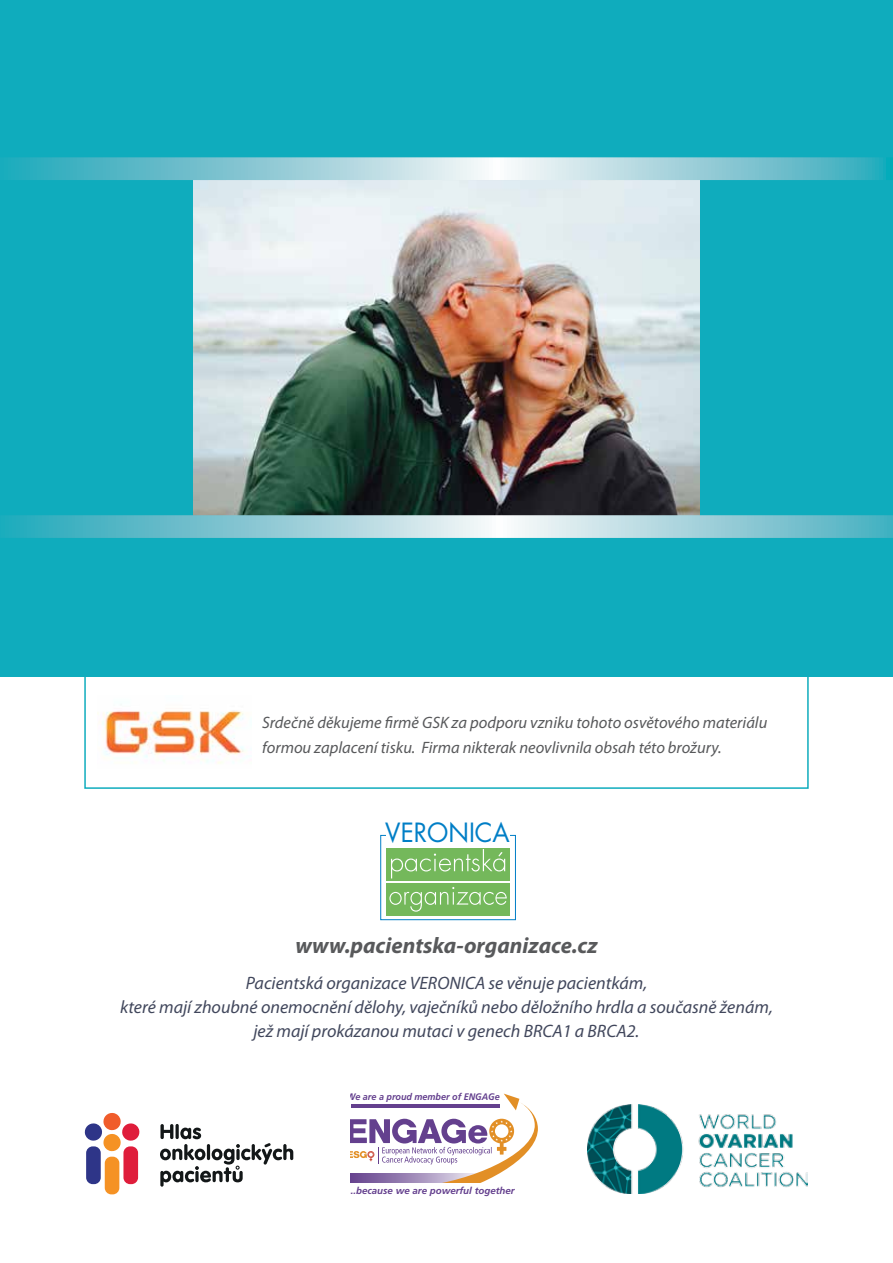
<style>
.page{position:relative;width:893px;height:1263px;background:#fff}
.page>*{position:absolute;margin:0;border:0;box-sizing:border-box;transform-origin:0 0}
.t1{font:25.8px "Futura CE";color:#007ec6;scale:.96 1}
.t2{font:italic 700 22.5px "Myriad Pro";color:#58595b}
.t3{font:italic 18px/24px "Myriad Pro";color:#41475c;text-align:center}
.t4{font:italic 16.5px/25.5px "Myriad Pro";color:#58595b}
.t5{font:italic 700 9.75px "Frutiger CE";color:#64408e}
.t6{font:italic 700 9.45px "Frutiger CE";color:#64408e;scale:.95 1}
</style>
<div class="page">
<div style="left:84px;top:660px;width:725px;height:129px;border:2px solid #0facbd"></div>
<div style="left:0;top:0;width:893px;height:676px;background:#0facbd"></div>
<img style="left:193px;top:180px;width:506px;height:335px">
<svg style="left:1px;top:515px;width:892px;height:23px"></svg>
<svg style="left:4px;top:157px;width:889px;height:23px"></svg>
<img style="left:98px;top:711px;width:146px;height:53px">
<div style="left:381px;top:835px;width:135px;height:85px;border:1px solid #007ec6"></div>
<div style="left:386px;top:832px;width:124px;height:9px;background:#fff"></div>
<div style="left:386px;top:849px;width:124px;height:32px;background:#74b85b"></div>
<div style="left:386px;top:883px;width:124px;height:32px;background:#74b85b"></div>
<svg style="left:391px;top:849px;width:114px;height:29px"></svg>
<svg style="left:389px;top:887px;width:118px;height:25px"></svg>
<svg style="left:351px;top:1093px;width:187px;height:90px"></svg>
<img style="left:588px;top:1104px;width:219px;height:90px">
<svg style="left:160px;top:1124px;width:133px;height:63px"></svg>
<svg style="left:84px;top:1113px;width:56px;height:39px"></svg>
<div style="left:105px;top:1157px;width:14px;height:37px;background:#f59224;border-radius:7px"></div>
<div style="left:123px;top:1146px;width:15px;height:38px;background:#df1d3b;border-radius:7px"></div>
<div style="left:86px;top:1146px;width:15px;height:38px;background:#2e3588;border-radius:7px"></div>
<p class="t4" style="left:262px;top:709px;width:507px">Srdečně děkujeme firmě GSK za podporu vzniku tohoto osvětového materiálu formou zaplacení tisku. Firma nikterak neovlivnila obsah této brožury.</p>
<h1 class="t1" style="left:385px;top:817px;width:131px">VERONICA</h1>
<p class="t2" style="left:295px;top:931px;width:304px">www.pacientska-organizace.cz</p>
<p class="t3" style="left:120px;top:971px;width:654px">Pacientská organizace VERONICA se věnuje pacientkám,<br>které mají zhoubné onemocnění dělohy, vaječníků nebo děložního hrdla a současně ženám, jež mají prokázanou mutaci v genech BRCA1 a BRCA2.</p>
<p class="t6" style="left:347px;top:1091px;width:163px">We are a proud member of ENGAGe</p>
<p class="t5" style="left:348px;top:1185px;width:168px">...because we are powerful together</p>
</div>
